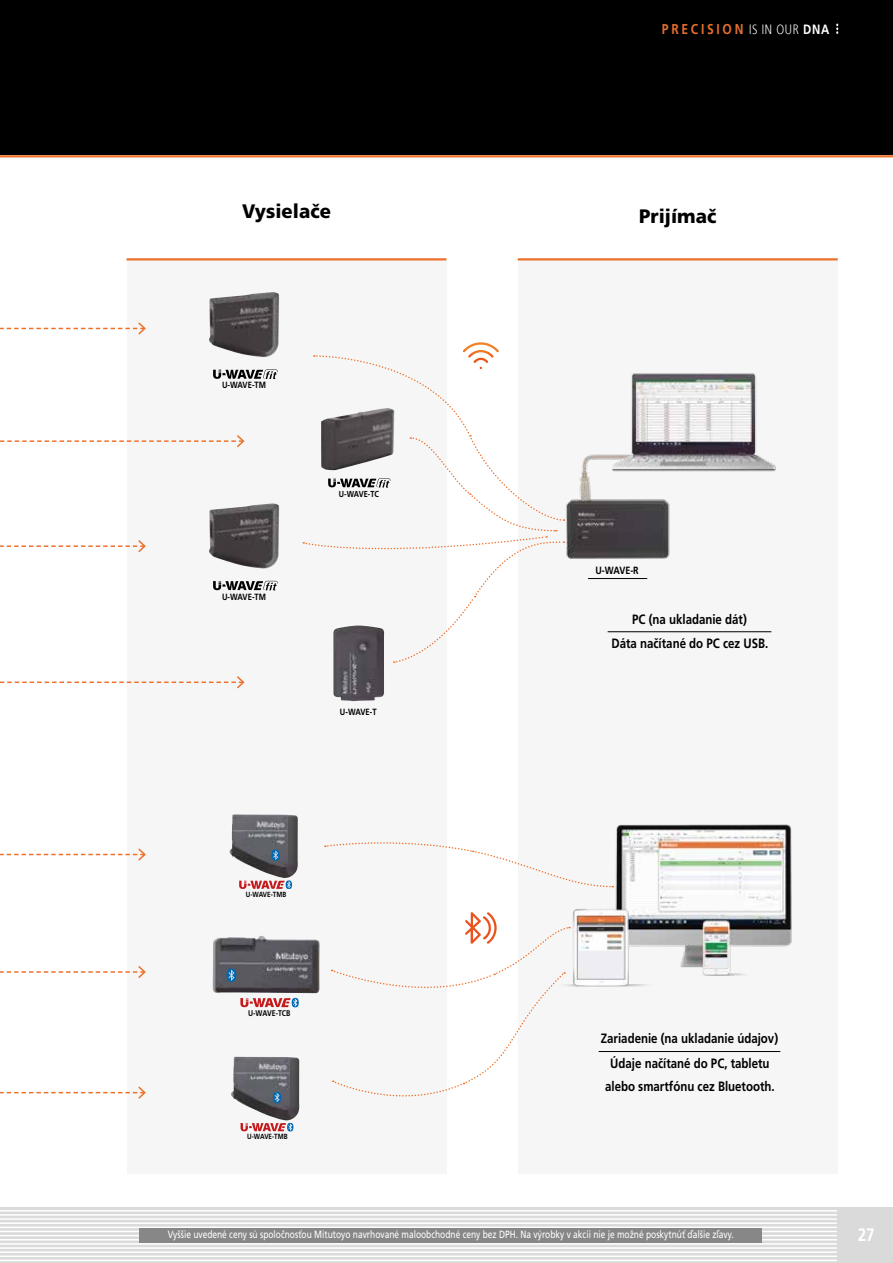
<style>
.page{position:relative;width:893px;height:1263px;background:#fff}
.page>*{position:absolute;margin:0;border:0;box-sizing:border-box;transform-origin:0 0}
.t1{font:900 19.5px "Mitutoyo Frutiger";color:#000}
.t2{font:700 18px "Mitutoyo Frutiger";color:#fff}
.t3{font:700 14.25px "Mitutoyo Frutiger";letter-spacing:.19em;color:#e46f2e}
.t4{font:700 13.5px/24.8px "Mitutoyo Frutiger";color:#000;text-align:center}
.t5{font:10.5px "Mitutoyo Frutiger";color:#fff}
.t6{font:700 10.5px "Mitutoyo Frutiger";color:#000}
.t7{font:700 9px "Mitutoyo Frutiger";letter-spacing:-.03em;color:#000}
.t8{font:700 8.7px "Mitutoyo Frutiger";letter-spacing:-.015em;color:#000}
.t9{font:700 8.25px "Mitutoyo Frutiger";color:#000}
.t10{font:700 7.5px "Mitutoyo Frutiger";color:#000}
.s1{font-weight:300;font-size:13.5px;color:#fff}
.s2{font-size:13.5px;color:#fff}
</style>
<div class="page">
<div style="left:0;top:1208px;width:838px;height:55px;background:#dadada"></div>
<hr style="left:0;top:1210px;width:838px;height:1px;background:#fff">
<hr style="left:0;top:1214px;width:838px;height:2px;background:#fff">
<hr style="left:0;top:1218px;width:838px;height:2px;background:#fff">
<hr style="left:0;top:1222px;width:838px;height:2px;background:#fff">
<hr style="left:0;top:1226px;width:838px;height:2px;background:#fff">
<hr style="left:0;top:1231px;width:838px;height:1px;background:#fff">
<hr style="left:0;top:1235px;width:838px;height:1px;background:#fff">
<hr style="left:0;top:1239px;width:838px;height:1px;background:#fff">
<hr style="left:0;top:1243px;width:838px;height:1px;background:#fff">
<hr style="left:0;top:1247px;width:838px;height:2px;background:#fff">
<hr style="left:0;top:1251px;width:838px;height:2px;background:#fff">
<hr style="left:0;top:1255px;width:838px;height:2px;background:#fff">
<hr style="left:0;top:1260px;width:838px;height:1px;background:#fff">
<div style="left:838px;top:1208px;width:55px;height:55px;background:#dadada"></div>
<div style="left:139px;top:1229px;width:623px;height:14px;background:#878787"></div>
<div style="left:0;top:0;width:893px;height:155px;background:#000"></div>
<div style="left:126px;top:260px;width:320px;height:914px;background:#f6f6f6"></div>
<div style="left:518px;top:260px;width:320px;height:914px;background:#f6f6f6"></div>
<hr style="left:608px;top:631px;width:163px;height:1px;background:#000">
<img style="left:333px;top:663px;width:51px;height:38px">
<img style="left:209px;top:292px;width:70px;height:66px">
<svg style="left:213px;top:369px;width:65px;height:10px"></svg>
<img style="left:209px;top:503px;width:70px;height:66px">
<svg style="left:213px;top:581px;width:65px;height:9px"></svg>
<hr style="left:599px;top:1051px;width:181px;height:1px;background:#000">
<svg style="left:239px;top:880px;width:53px;height:9px"></svg>
<img style="left:230px;top:814px;width:68px;height:64px">
<div style="left:271px;top:849px;width:9px;height:12px;background:#0069b4;border-radius:50%"></div>
<svg style="left:273px;top:850px;width:5px;height:10px"></svg>
<svg style="left:241px;top:1123px;width:53px;height:9px"></svg>
<img style="left:231px;top:1057px;width:68px;height:63px">
<div style="left:273px;top:1092px;width:8px;height:11px;background:#0069b4;border-radius:50%"></div>
<svg style="left:274px;top:1093px;width:6px;height:9px"></svg>
<svg style="left:240px;top:998px;width:59px;height:10px"></svg>
<img style="left:213px;top:936px;width:107px;height:57px">
<svg style="left:227px;top:968px;width:9px;height:14px"></svg>
<svg style="left:228px;top:969px;width:6px;height:12px"></svg>
<svg style="left:0;top:966px;width:146px;height:12px"></svg>
<svg style="left:0;top:1086px;width:146px;height:13px"></svg>
<svg style="left:0;top:848px;width:146px;height:13px"></svg>
<svg style="left:0;top:322px;width:146px;height:13px"></svg>
<svg style="left:0;top:435px;width:245px;height:13px"></svg>
<svg style="left:0;top:676px;width:245px;height:13px"></svg>
<svg style="left:0;top:540px;width:146px;height:13px"></svg>
<img style="left:564px;top:373px;width:212px;height:186px">
<svg style="left:325px;top:842px;width:214px;height:30px"></svg>
<img style="left:539px;top:824px;width:253px;height:163px">
<hr style="left:588px;top:578px;width:59px;height:1px;background:#000">
<svg style="left:332px;top:912px;width:238px;height:185px"></svg>
<svg style="left:303px;top:342px;width:261px;height:321px"></svg>
<hr style="left:126px;top:258px;width:320px;height:2px;background:#ee712a">
<hr style="left:518px;top:258px;width:320px;height:2px;background:#ee712a">
<hr style="left:0;top:155px;width:893px;height:2px;background:#ee712a">
<svg style="left:836px;top:24px;width:2px;height:10px"></svg>
<p class="t3" style="left:662px;top:21px;width:169px">PRECISION <span class="s1">IS IN OUR</span> <span class="s2">DNA</span></p>
<h1 class="t1" style="left:242px;top:199px;width:90px">Vysielače</h1>
<h1 class="t1" style="left:639px;top:204px;width:79px">Prijímač</h1>
<p class="t7" style="left:222px;top:380px;width:46px">U-WAVE-TM</p>
<p class="t7" style="left:222px;top:591px;width:46px">U-WAVE-TM</p>
<p class="t8" style="left:339px;top:489px;width:42px">U-WAVE-TC</p>
<p class="t7" style="left:340px;top:707px;width:38px">U-WAVE-T</p>
<p class="t10" style="left:246px;top:890px;width:42px">U-WAVE-TMB</p>
<p class="t9" style="left:248px;top:1008px;width:44px">U-WAVE-TCB</p>
<p class="t10" style="left:247px;top:1132px;width:42px">U-WAVE-TMB</p>
<p class="t6" style="left:595px;top:564px;width:45px">U-WAVE-R</p>
<p class="t4" style="left:611px;top:606px;width:158px">PC (na ukladanie dát)<br>Dáta načítané do PC cez USB.</p>
<p class="t4" style="left:601px;top:1026px;width:179px">Zariadenie (na ukladanie údajov)<br>Údaje načítané do PC, tabletu</p>
<p class="t4" style="left:605px;top:1074px;width:171px">alebo smartfónu cez Bluetooth.</p>
<p class="t5" style="left:168px;top:1228px;width:567px">Vyššie uvedené ceny sú spoločnosťou Mitutoyo navrhované maloobchodné ceny bez DPH. Na výrobky v akcii nie je možné poskytnúť ďalšie zľavy.</p>
<h2 class="t2" style="left:858px;top:1224px;width:19px">27</h2>
</div>
